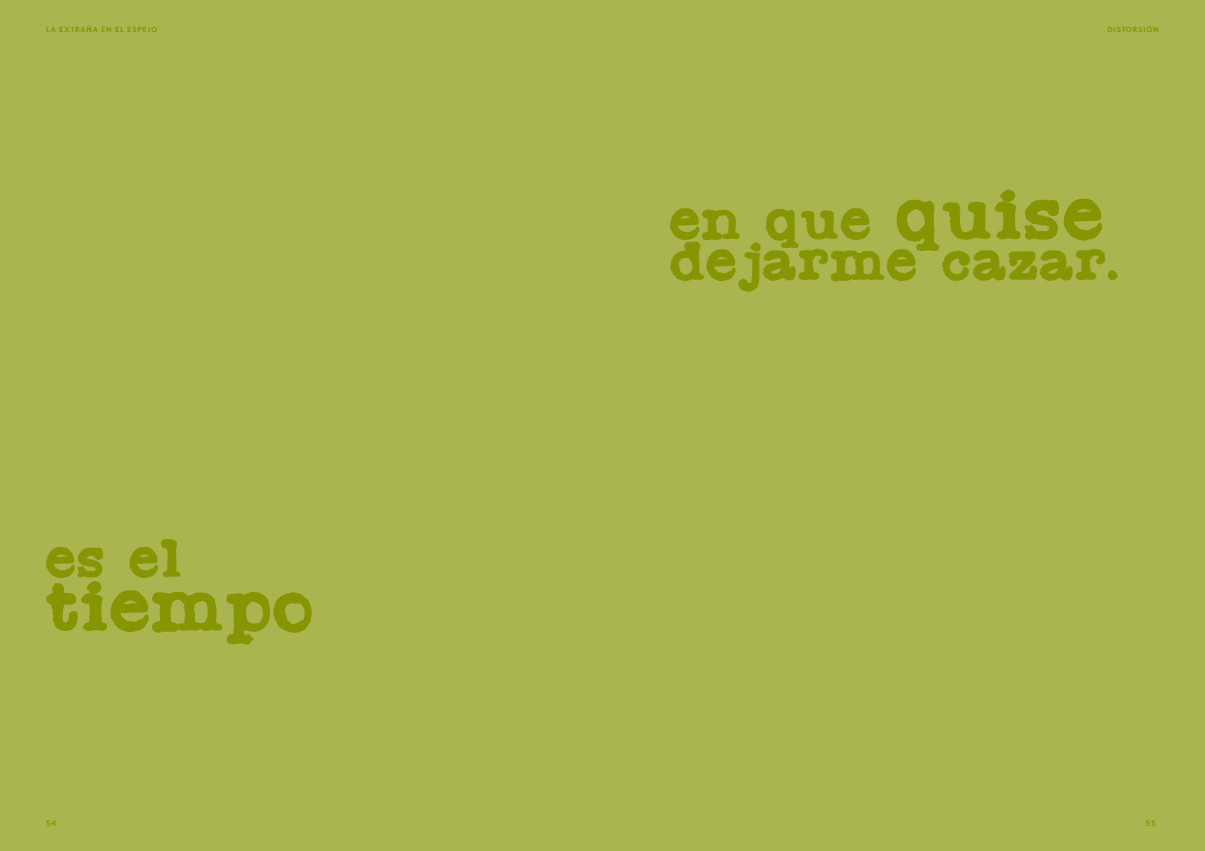
<style>
.page{position:relative;width:1205px;height:851px;background:#fff}
.page>*{position:absolute;margin:0;border:0;box-sizing:border-box;transform-origin:0 0}
.t1{font:60.38px "Radio Newsman";color:#869603}
.t2{font:46px/40.6px "Radio Newsman";color:#869603}
.t3{font:45px "Radio Newsman";color:#869603}
.t4{font:8.75px "Soleil Sb";color:#869603}
.t5{font:700 7.5px "Soleil";letter-spacing:.09em;color:#869603}
.s1{font-size:60.38px}
</style>
<div class="page">
<div style="left:0;top:0;width:1205px;height:850px;background:#aab54f"></div>
<p class="t5" style="left:46px;top:23px;width:113px">LA EXTRAÑA EN EL ESPEJO</p>
<p class="t5" style="left:1107px;top:23px;width:53px">DISTORSIÓN</p>
<h3 class="t3" style="left:46px;top:532px;width:138px">es el</h3>
<h1 class="t1" style="left:46px;top:570px;width:271px">tiempo</h1>
<h2 class="t2" style="left:670px;top:202px;width:452px">en que <span class="s1">quise </span>dejarme cazar.</h2>
<p class="t4" style="left:46px;top:815px;width:12px">54</p>
<p class="t4" style="left:1146px;top:815px;width:11px">55</p>
</div>
